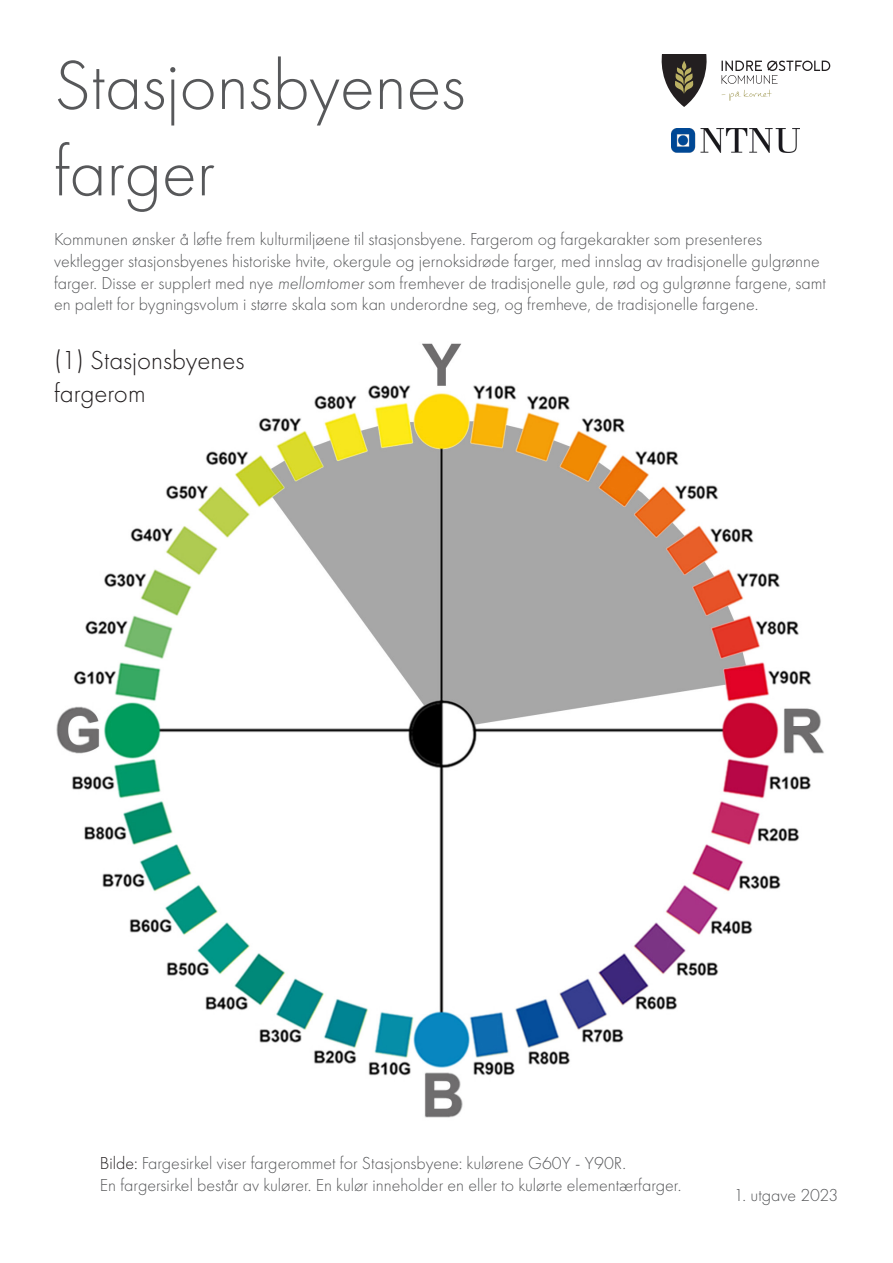
<style>
.page{position:relative;width:893px;height:1263px;background:#fff}
.page>*{position:absolute;margin:0;border:0;box-sizing:border-box;transform-origin:0 0}
.t1{font:300 72px "Futura PT";color:#57585a}
.t2{font:300 27px/32.4px "Futura PT";color:#231f20}
.t3{font:300 18px/21.6px "Futura PT";color:#57585a}
.s1{font-style:italic}
.s2{color:#231f20}
</style>
<div class="page">
<img style="left:56px;top:343px;width:768px;height:775px">
<svg style="left:661px;top:54px;width:46px;height:53px"></svg>
<svg style="left:722px;top:61px;width:108px;height:40px"></svg>
<img style="left:672px;top:129px;width:128px;height:24px">
<p class="t1" style="left:54px;top:44px;width:413px">Stasjonsbyenes</p>
<p class="t1" style="left:54px;top:131px;width:163px">farger</p>
<p class="t3" style="left:54px;top:229px;width:710px">Kommunen ønsker å løfte frem kulturmiljøene til stasjonsbyene. Fargerom og fargekarakter som presenteres</p>
<p class="t3" style="left:54px;top:250px;width:773px">vektlegger stasjonsbyenes historiske hvite, okergule og jernoksidrøde farger, med innslag av tradisjonelle gulgrønne farger. Disse er supplert med nye <span class="s1">mellomtomer</span> som fremhever de tradisjonelle gule, rød og gulgrønne fargene, samt en palett for bygningsvolum i større skala som kan underordne seg, og fremheve, de tradisjonelle fargene.</p>
<p class="t2" style="left:54px;top:344px;width:192px">(1) Stasjonsbyenes fargerom</p>
<p class="t3" style="left:100px;top:1153px;width:528px"><span class="s2">Bilde:</span> Fargesirkel viser fargerommet for Stasjonsbyene: kulørene G60Y - Y90R.</p>
<p class="t3" style="left:100px;top:1174px;width:583px">En fargersirkel består av kulører. En kulør inneholder en eller to kulørte elementærfarger.</p>
<p class="t3" style="left:734px;top:1184px;width:106px">1. utgave 2023</p>
</div>
